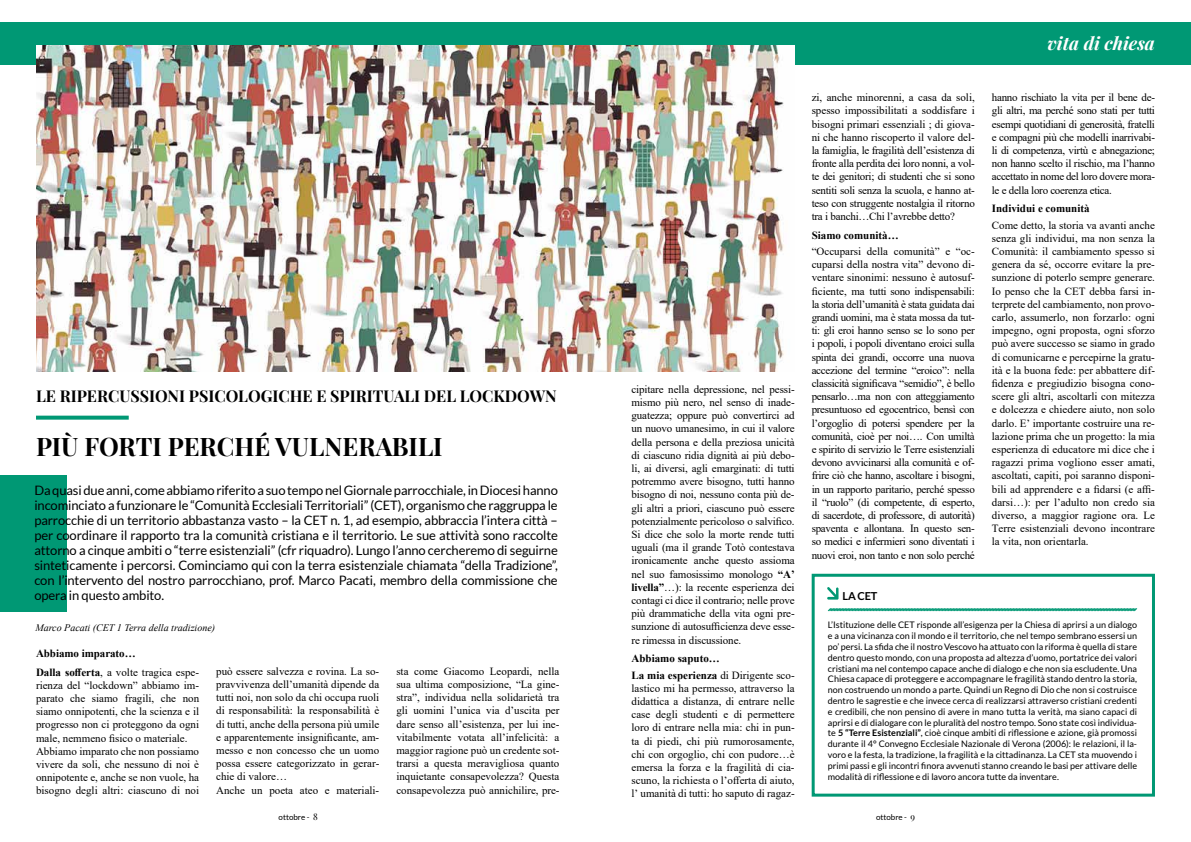
<style>
.page{position:relative;width:1191px;height:842px;background:#fff}
.page>*{position:absolute;margin:0;border:0;box-sizing:border-box;transform-origin:0 0}
.t1{font:700 25px "Playfair Display";color:#000}
.t2{font:italic 700 18px "Playfair Display";color:#fff}
.t3{font:700 16px "Playfair Display";color:#000}
.t4{font:13px/15px "Lato";letter-spacing:-.01em;color:#000;text-align:justify}
.t5{font:11px/13.2px "Times New Roman";color:#000;text-align:justify}
.t6{font:700 11px/16px "Times New Roman";color:#000}
.t7{font:700 11px "Lato";color:#000}
.t8{font:italic 10px "Times New Roman";color:#000}
.t9{font:9px/10.8px "Lato";color:#000;text-align:justify}
.t10{font:8px "Lato";color:#000}
.s1{font-weight:400}
.s2{font-weight:700}
.s3{font-family:"Playfair Display";font-size:9px}
</style>
<div class="page">
<div style="left:811px;top:574px;width:344px;height:223px;border:3px solid #009874"></div>
<div style="left:0;top:22px;width:1191px;height:43px;background:#009874"></div>
<div style="left:0;top:475px;width:66px;height:136px;background:#009874"></div>
<img style="left:36px;top:45px;width:758px;height:326px">
<svg style="left:36px;top:416px;width:93px;height:4px"></svg>
<svg style="left:827px;top:587px;width:11px;height:13px"></svg>
<svg style="left:827px;top:608px;width:310px;height:4px"></svg>
<h3 class="t3" style="left:36px;top:384px;width:522px">LE RIPERCUSSIONI PSICOLOGICHE E SPIRITUALI DEL LOCKDOWN</h3>
<h1 class="t1" style="left:36px;top:427px;width:408px">PIÙ FORTI PERCHÉ VULNERABILI</h1>
<p class="t4" style="left:34px;top:483px;width:525px">Da quasi due anni, come abbiamo riferito a suo tempo nel Giornale parrocchiale, in Diocesi hanno incominciato a funzionare le “Comunità Ecclesiali Territoriali” (CET), organismo che raggruppa le parrocchie di un territorio abbastanza vasto – la CET n. 1, ad esempio, abbraccia l’intera città – per coordinare il rapporto tra la comunità cristiana e il territorio. Le sue attività sono raccolte attorno a cinque ambiti o “terre esistenziali” (cfr riquadro). Lungo l’anno cercheremo di seguirne sinteticamente i percorsi. Cominciamo qui con la terra esistenziale chiamata “della Tradizione”, con l’intervento del nostro parrocchiano, prof. Marco Pacati, membro della commissione che opera in questo ambito.</p>
<p class="t8" style="left:35px;top:621px;width:181px">Marco Pacati (CET 1 Terra della tradizione)</p>
<p class="t6" style="left:36px;top:643px;width:165px;line-height:18.9px">Abbiamo imparato…<br>Dalla sofferta<span class="s1">, a volte tragica espe-</span></p>
<p class="t5" style="left:36px;top:678px;width:165px;text-align:left">rienza del “lockdown” abbiamo im&shy;parato che siamo fragili, che non siamo onnipotenti, che la scienza e il progresso non ci proteggono da ogni male, nemmeno fisico o materiale.<br>Abbiamo imparato che non possiamo vivere da soli, che nessuno di noi è onnipotente e, anche se non vuole, ha bisogno degli altri: ciascuno di noi</p>
<p class="t5" style="left:216px;top:664px;width:165px;text-align:left">può essere salvezza e rovina. La so&shy;pravvivenza dell’umanità dipende da tutti noi, non solo da chi occupa ruoli di responsabilità: la responsabilità è di tutti, anche della persona più umile e apparentemente insignificante, am&shy;messo e non concesso che un uomo possa essere categorizzato in gerar&shy;chie di valore…<br>Anche un poeta ateo e materiali-</p>
<p class="t5" style="left:396px;top:664px;width:165px">sta come Giacomo Leopardi, nella sua ultima composizione, “La gine&shy;stra”, individua nella solidarietà tra gli uomini l’unica via d’uscita per dare senso all’esistenza, per lui ine&shy;vitabilmente votata all’infelicità: a maggior ragione può un credente sot&shy;trarsi a questa meravigliosa quanto inquietante consapevolezza? Questa consapevolezza può annichilire, pre-</p>
<h2 class="t2" style="left:1047px;top:29px;width:109px">vita di chiesa</h2>
<p class="t5" style="left:631px;top:382px;width:165px">cipitare nella depressione, nel pessi&shy;mismo più nero, nel senso di inade&shy;guatezza; oppure può convertirci ad un nuovo umanesimo, in cui il valore della persona e della preziosa unicità di ciascuno ridia dignità ai più debo&shy;li, ai diversi, agli emarginati: di tutti potremmo avere bisogno, tutti hanno bisogno di noi, nessuno conta più de&shy;gli altri a priori, ciascuno può essere potenzialmente pericoloso o salvifico.<br>Si dice che solo la morte rende tutti uguali (ma il grande Totò contestava ironicamente anche questo assioma nel suo famosissimo monologo <span class="s2">“A’ livella”</span>…): la recente esperienza dei contagi ci dice il contrario; nelle prove più drammatiche della vita ogni pre&shy;sunzione di autosufficienza deve esse&shy;re rimessa in discussione.</p>
<p class="t6" style="left:631px;top:650px;width:165px">Abbiamo saputo…<br>La mia esperienza <span class="s1">di Dirigente sco-</span></p>
<p class="t5" style="left:631px;top:681px;width:165px">lastico mi ha permesso, attraverso la didattica a distanza, di entrare nelle case degli studenti e di permettere loro di entrare nella mia: chi in pun&shy;ta di piedi, chi più rumorosamente, chi con orgoglio, chi con pudore…è emersa la forza e la fragilità di cia&shy;scuno, la richiesta o l’offerta di aiuto, l’ umanità di tutti: ho saputo di ragaz-</p>
<p class="t5" style="left:811px;top:91px;width:165px">zi, anche minorenni, a casa da soli, spesso impossibilitati a soddisfare i bisogni primari essenziali ; di giova&shy;ni che hanno riscoperto il valore del&shy;la famiglia, le fragilità dell’esistenza di fronte alla perdita dei loro nonni, a vol&shy;te dei genitori; di studenti che si sono sentiti soli senza la scuola, e hanno at&shy;teso con struggente nostalgia il ritorno tra i banchi…Chi l’avrebbe detto?</p>
<p class="t6" style="left:811px;top:227px;width:89px">Siamo comunità…</p>
<p class="t5" style="left:811px;top:244px;width:165px">“Occuparsi della comunità” e “oc&shy;cuparsi della nostra vita” devono di&shy;ventare sinonimi: nessuno è autosuf&shy;ficiente, ma tutti sono indispensabili: la storia dell’umanità è stata guidata dai grandi uomini, ma è stata mossa da tut&shy;ti: gli eroi hanno senso se lo sono per i popoli, i popoli diventano eroici sulla spinta dei grandi, occorre una nuova accezione del termine “eroico”: nella classicità significava “semidio”, è bello pensarlo…ma non con atteggiamento presuntuoso ed egocentrico, bensì con l’orgoglio di potersi spendere per la comunità, cioè per noi…. Con umiltà e spirito di servizio le Terre esistenziali devono avvicinarsi alla comunità e of&shy;frire ciò che hanno, ascoltare i bisogni, in un rapporto paritario, perché spesso il “ruolo” (di competente, di esperto, di sacerdote, di professore, di autorità) spaventa e allontana. In questo sen&shy;so medici e infermieri sono diventati i nuovi eroi, non tanto e non solo perché</p>
<p class="t5" style="left:991px;top:91px;width:165px">hanno rischiato la vita per il bene de&shy;gli altri, ma perché sono stati per tutti esempi quotidiani di generosità, fratelli e compagni più che modelli inarrivabi&shy;li di competenza, virtù e abnegazione; non hanno scelto il rischio, ma l’hanno accettato in nome del loro dovere mora&shy;le e della loro coerenza etica.</p>
<p class="t6" style="left:991px;top:200px;width:99px">Individui e comunità</p>
<p class="t5" style="left:991px;top:218px;width:165px">Come detto, la storia va avanti anche senza gli individui, ma non senza la Comunità: il cambiamento spesso si genera da sé, occorre evitare la pre&shy;sunzione di poterlo sempre generare.<br>Io penso che la CET debba farsi in&shy;terprete del cambiamento, non provo&shy;carlo, assumerlo, non forzarlo: ogni impegno, ogni proposta, ogni sforzo può avere successo se siamo in grado di comunicarne e percepirne la gratu&shy;ità e la buona fede: per abbattere dif&shy;fidenza e pregiudizio bisogna cono&shy;scere gli altri, ascoltarli con mitezza e dolcezza e chiedere aiuto, non solo darlo. E’ importante costruire una re&shy;lazione prima che un progetto: la mia esperienza di educatore mi dice che i ragazzi prima vogliono esser amati, ascoltati, capiti, poi saranno disponi&shy;bili ad apprendere e a fidarsi (e affi&shy;darsi…): per l’adulto non credo sia diverso, a maggior ragione ora. Le Terre esistenziali devono incontrare la vita, non orientarla.</p>
<p class="t7" style="left:842px;top:589px;width:36px">LA CET</p>
<p class="t9" style="left:828px;top:620px;width:311px">L’Istituzione delle CET risponde all’esigenza per la Chiesa di aprirsi a un dialogo e a una vicinanza con il mondo e il territorio, che nel tempo sembrano essersi un po’ persi. La sfida che il nostro Vescovo ha attuato con la riforma è quella di stare dentro questo mondo, con una proposta ad altezza d’uomo, portatrice dei valori cristiani ma nel contempo capace anche di dialogo e che non sia escludente. Una Chiesa capace di proteggere e accompagnare le fragilità stando dentro la storia, non costruendo un mondo a parte. Quindi un Regno di Dio che non si costruisce dentro le sagrestie e che invece cerca di realizzarsi attraverso cristiani credenti e credibili, che non pensino di avere in mano tutta la verità, ma siano capaci di aprirsi e di dialogare con le pluralità del nostro tempo. Sono state così individua&shy;te <span class="s2">5 “Terre Esistenziali”</span>, cioè cinque ambiti di riflessione e azione, già promossi durante il 4° Convegno Ecclesiale Nazionale di Verona (2006): le relazioni, il la&shy;voro e la festa, la tradizione, la fragilità e la cittadinanza. La CET sta muovendo i primi passi e gli incontri finora avvenuti stanno creando le basi per attivare delle modalità di riflessione e di lavoro ancora tutte da inventare.</p>
<p class="t10" style="left:279px;top:813px;width:41px">ottobre - <span class="s3">8</span></p>
<p class="t10" style="left:876px;top:813px;width:41px">ottobre - <span class="s3">9</span></p>
</div>
